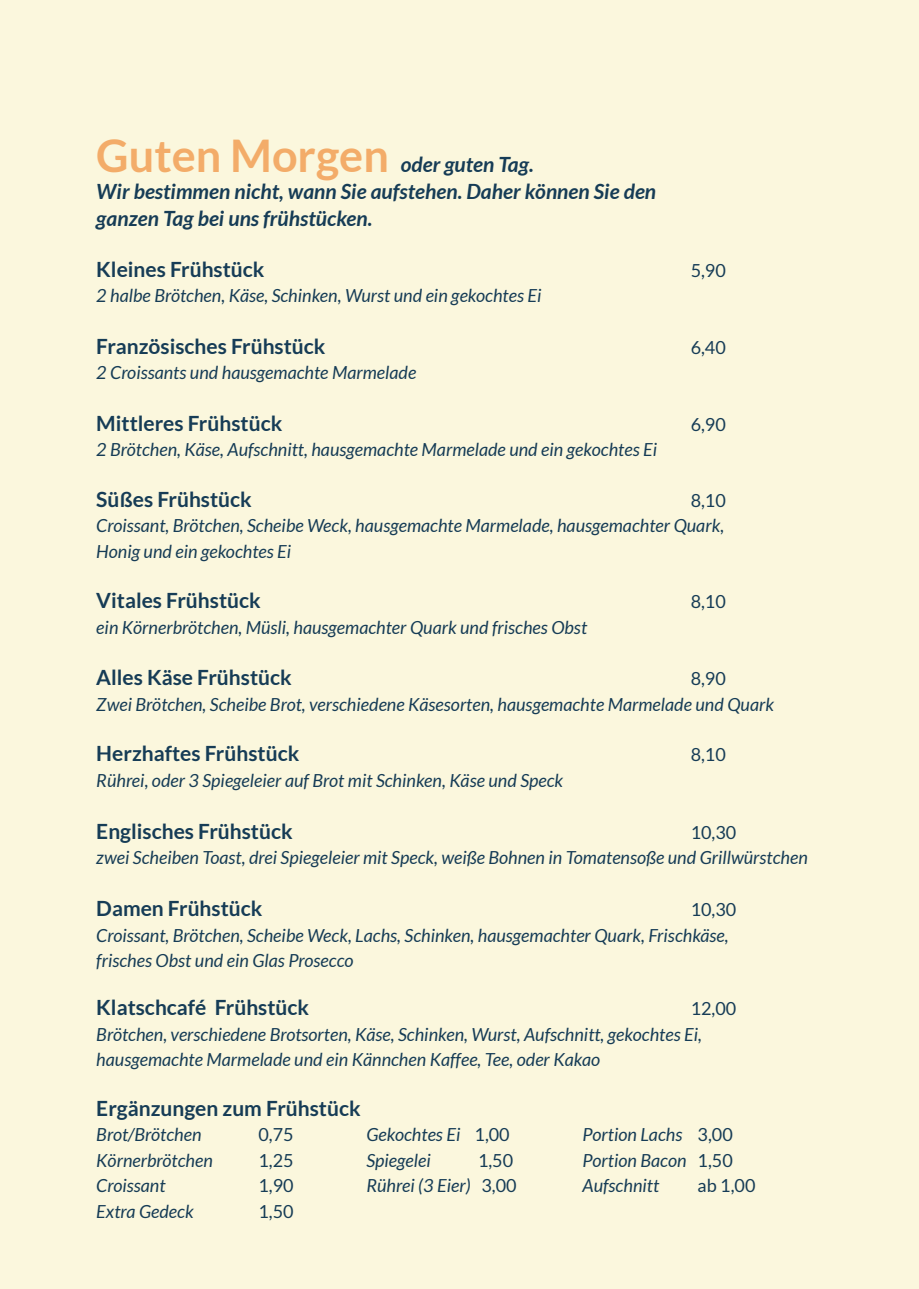
<style>
.page{position:relative;width:919px;height:1289px;background:#fff}
.page>*{position:absolute;margin:0;border:0;box-sizing:border-box;transform-origin:0 0}
.t1{font:700 21px "Lato";color:#163c56}
.t2{font:italic 700 21px "Lato";color:#163c56}
.t3{font:italic 18px "Lato";color:#163c56}
.t4{font:18px "Lato";color:#163c56}
.s1{font-style:normal;font-size:45px;color:#f3ac69}
.s2{font-style:normal}
</style>
<div class="page">
<div style="left:0;top:0;width:918px;height:1288px;background:#fbf7dd"></div>
<p class="t2" style="left:96px;top:152px;width:439px"><span class="s1">Guten Morgen</span> oder guten Tag.</p>
<p class="t2" style="left:96px;top:179px;width:561px">Wir bestimmen nicht, wann Sie aufstehen. Daher können Sie den</p>
<p class="t2" style="left:96px;top:206px;width:278px">ganzen Tag bei uns frühstücken.</p>
<p class="t1" style="left:96px;top:257px;width:170px">Kleines Frühstück</p>
<p class="t4" style="left:690px;top:260px;width:37px">5,90</p>
<p class="t3" style="left:96px;top:285px;width:446px">2 halbe Brötchen, Käse, Schinken, Wurst und ein gekochtes Ei</p>
<p class="t1" style="left:96px;top:334px;width:231px">Französisches Frühstück</p>
<p class="t4" style="left:690px;top:337px;width:37px">6,40</p>
<p class="t3" style="left:96px;top:362px;width:321px">2 Croissants und hausgemachte Marmelade</p>
<p class="t1" style="left:96px;top:411px;width:187px">Mittleres Frühstück</p>
<p class="t4" style="left:690px;top:414px;width:37px">6,90</p>
<p class="t3" style="left:96px;top:439px;width:562px">2 Brötchen, Käse, Aufschnitt, hausgemachte Marmelade und ein gekochtes Ei</p>
<p class="t1" style="left:96px;top:487px;width:157px">Süßes Frühstück</p>
<p class="t4" style="left:690px;top:490px;width:37px">8,10</p>
<p class="t3" style="left:96px;top:515px;width:629px">Croissant, Brötchen, Scheibe Weck, hausgemachte Marmelade, hausgemachter Quark,</p>
<p class="t3" style="left:96px;top:541px;width:196px">Honig und ein gekochtes Ei</p>
<p class="t1" style="left:96px;top:588px;width:166px">Vitales Frühstück</p>
<p class="t4" style="left:690px;top:591px;width:37px">8,10</p>
<p class="t3" style="left:96px;top:617px;width:492px">ein Körnerbrötchen, Müsli, hausgemachter Quark und frisches Obst</p>
<p class="t1" style="left:96px;top:665px;width:197px">Alles Käse Frühstück</p>
<p class="t4" style="left:690px;top:669px;width:37px">8,90</p>
<p class="t3" style="left:96px;top:694px;width:679px">Zwei Brötchen, Scheibe Brot, verschiedene Käsesorten, hausgemachte Marmelade und Quark</p>
<p class="t1" style="left:96px;top:741px;width:204px">Herzhaftes Frühstück</p>
<p class="t4" style="left:690px;top:745px;width:37px">8,10</p>
<p class="t3" style="left:96px;top:770px;width:468px">Rührei, oder 3 Spiegeleier auf Brot mit Schinken, Käse und Speck</p>
<p class="t1" style="left:96px;top:819px;width:198px">Englisches Frühstück</p>
<p class="t4" style="left:690px;top:822px;width:47px">10,30</p>
<p class="t3" style="left:96px;top:847px;width:713px">zwei Scheiben Toast, drei Spiegeleier mit Speck, weiße Bohnen in Tomatensoße und Grillwürstchen</p>
<p class="t1" style="left:96px;top:896px;width:167px">Damen Frühstück</p>
<p class="t4" style="left:690px;top:899px;width:47px">10,30</p>
<p class="t3" style="left:96px;top:925px;width:634px">Croissant, Brötchen, Scheibe Weck, Lachs, Schinken, hausgemachter Quark, Frischkäse,</p>
<p class="t3" style="left:96px;top:950px;width:259px">frisches Obst und ein Glas Prosecco</p>
<p class="t1" style="left:96px;top:995px;width:214px">Klatschcafé Frühstück</p>
<p class="t4" style="left:690px;top:998px;width:47px">12,00</p>
<p class="t3" style="left:96px;top:1024px;width:607px">Brötchen, verschiedene Brotsorten, Käse, Schinken, Wurst, Aufschnitt, gekochtes Ei,</p>
<p class="t3" style="left:96px;top:1049px;width:505px">hausgemachte Marmelade und ein Kännchen Kaffee, Tee, oder Kakao</p>
<p class="t1" style="left:96px;top:1095px;width:266px">Ergänzungen zum Frühstück</p>
<p class="t3" style="left:96px;top:1124px;width:107px">Brot/Brötchen</p>
<p class="t4" style="left:258px;top:1124px;width:37px">0,75</p>
<p class="t3" style="left:366px;top:1124px;width:145px">Gekochtes Ei <span class="s2">1,00</span></p>
<p class="t3" style="left:582px;top:1124px;width:152px">Portion Lachs <span class="s2">3,00</span></p>
<p class="t3" style="left:96px;top:1150px;width:118px">Körnerbrötchen</p>
<p class="t4" style="left:258px;top:1150px;width:37px">1,25</p>
<p class="t3" style="left:366px;top:1150px;width:66px">Spiegelei</p>
<p class="t4" style="left:478px;top:1150px;width:37px">1,50</p>
<p class="t3" style="left:582px;top:1150px;width:152px">Portion Bacon <span class="s2">1,50</span></p>
<p class="t3" style="left:96px;top:1175px;width:71px">Croissant</p>
<p class="t4" style="left:258px;top:1175px;width:37px">1,90</p>
<p class="t3" style="left:366px;top:1175px;width:152px">Rührei (3 Eier) <span class="s2">3,00</span></p>
<p class="t3" style="left:582px;top:1175px;width:78px">Aufschnitt</p>
<p class="t4" style="left:697px;top:1175px;width:59px">ab 1,00</p>
<p class="t3" style="left:96px;top:1201px;width:99px">Extra Gedeck</p>
<p class="t4" style="left:258px;top:1201px;width:37px">1,50</p>
</div>
